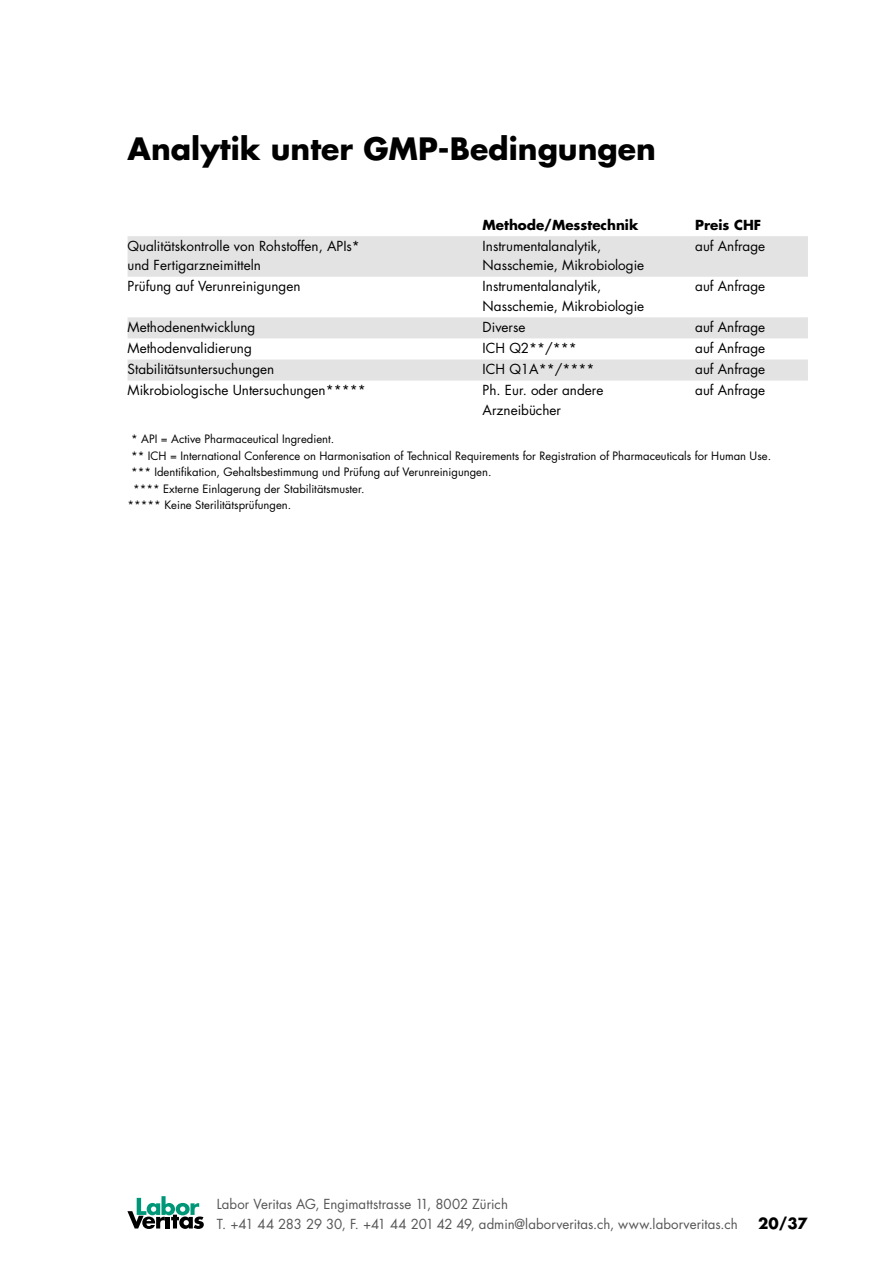
<style>
.page{position:relative;width:893px;height:1263px;background:#fff}
.page>*{position:absolute;margin:0;border:0;box-sizing:border-box;transform-origin:0 0}
.t1{font:700 30px "Futura LT";color:#000}
.t2{font:700 15px "Futura LT";color:#000}
.t3{font:13.5px/19.5px "Futura LT";color:#000}
.t4{font:13.5px/19.5px "Futura LT";color:#565655}
.t5{font:700 13.5px "Futura LT";color:#000}
.t6{font:11.25px "Futura LT";color:#000}
</style>
<div class="page">
<svg style="left:127px;top:1196px;width:77px;height:33px"></svg>
<svg style="left:128px;top:236px;width:680px;height:145px;fill:#e3e3e3"></svg>
<h1 class="t1" style="left:128px;top:129px;width:530px">Analytik unter GMP-Bedingungen</h1>
<p class="t5" style="left:483px;top:216px;width:157px">Methode/Messtechnik</p>
<p class="t5" style="left:695px;top:216px;width:67px">Preis CHF</p>
<p class="t3" style="left:128px;top:236px;width:234px">Qualitätskontrolle von Rohstoffen, APIs* und Fertigarzneimitteln</p>
<p class="t3" style="left:483px;top:236px;width:163px">Instrumentalanalytik,<br>Nasschemie, Mikrobiologie</p>
<p class="t3" style="left:695px;top:236px;width:71px">auf Anfrage</p>
<p class="t3" style="left:128px;top:277px;width:174px">Prüfung auf Verunreinigungen</p>
<p class="t3" style="left:483px;top:277px;width:163px">Instrumentalanalytik,<br>Nasschemie, Mikrobiologie</p>
<p class="t3" style="left:695px;top:277px;width:71px">auf Anfrage</p>
<p class="t3" style="left:128px;top:317px;width:129px">Methodenentwicklung</p>
<p class="t3" style="left:483px;top:317px;width:44px">Diverse</p>
<p class="t3" style="left:695px;top:317px;width:71px">auf Anfrage</p>
<p class="t3" style="left:128px;top:339px;width:126px">Methodenvalidierung</p>
<p class="t3" style="left:483px;top:339px;width:96px">ICH Q2**/***</p>
<p class="t3" style="left:695px;top:339px;width:71px">auf Anfrage</p>
<p class="t3" style="left:128px;top:360px;width:148px">Stabilitätsuntersuchungen</p>
<p class="t3" style="left:483px;top:360px;width:113px">ICH Q1A**/****</p>
<p class="t3" style="left:695px;top:360px;width:71px">auf Anfrage</p>
<p class="t3" style="left:128px;top:381px;width:240px">Mikrobiologische Untersuchungen*****</p>
<p class="t3" style="left:483px;top:381px;width:122px">Ph. Eur. oder andere<br>Arzneibücher</p>
<p class="t3" style="left:695px;top:381px;width:71px">auf Anfrage</p>
<p class="t6" style="left:131px;top:432px;width:205px">* API = Active Pharmaceutical Ingredient.</p>
<p class="t6" style="left:131px;top:448px;width:642px">** ICH = International Conference on Harmonisation of Technical Requirements for Registration of Pharmaceuticals for Human Use.</p>
<p class="t6" style="left:131px;top:465px;width:362px">*** Identifikation, Gehaltsbestimmung und Prüfung auf Verunreinigungen.</p>
<p class="t6" style="left:133px;top:481px;width:233px">**** Externe Einlagerung der Stabilitätsmuster.</p>
<p class="t6" style="left:128px;top:498px;width:165px">***** Keine Sterilitätsprüfungen.</p>
<p class="t4" style="left:217px;top:1195px;width:522px">Labor Veritas AG, Engimattstrasse 11, 8002 Zürich<br>T. +41 44 283 29 30, F. +41 44 201 42 49, admin@laborveritas.ch, www.laborveritas.ch</p>
<p class="t2" style="left:758px;top:1213px;width:51px">20/37</p>
</div>
